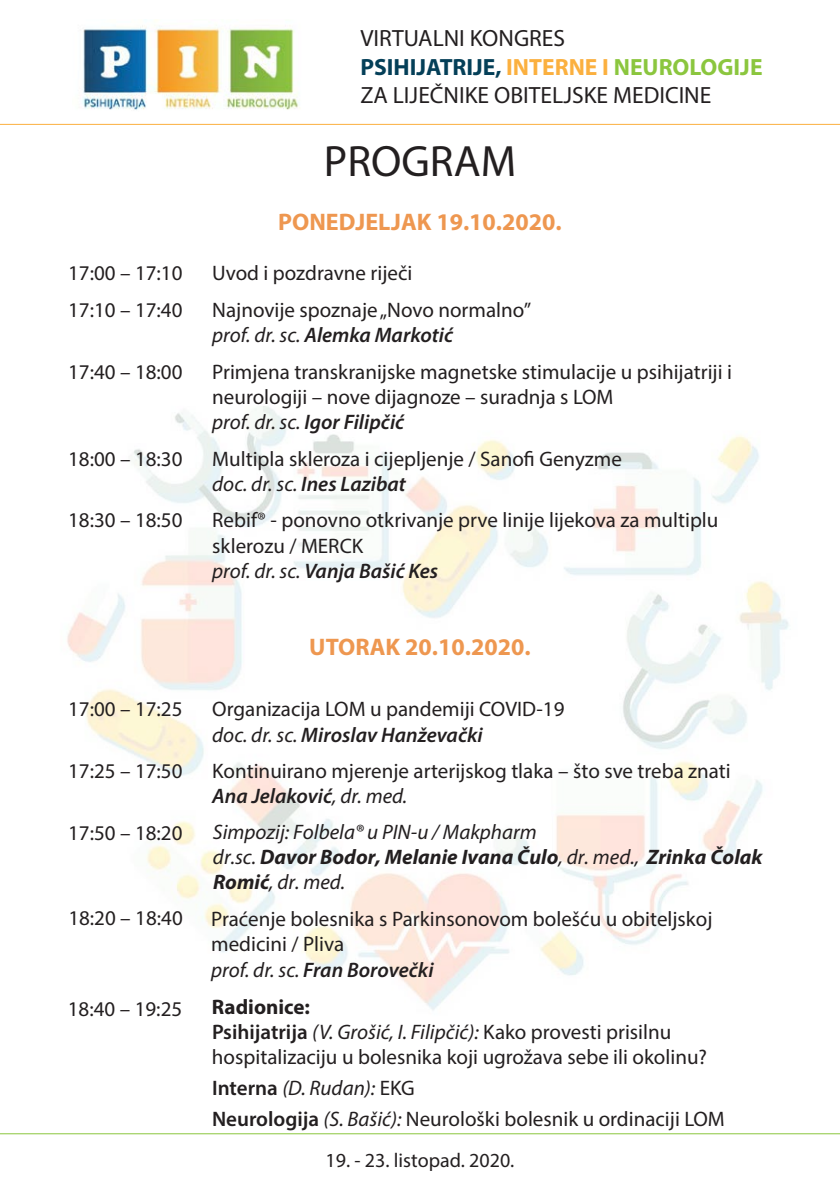
<style>
.page{position:relative;width:840px;height:1191px;background:#fff}
.page>*{position:absolute;margin:0;border:0;box-sizing:border-box;transform-origin:0 0}
.t1{font:44px "Myriad Pro";color:#231f20}
.t2{font:700 24px "Myriad Pro";color:#ee9750}
.t3{font:23.6px/28.2px "Myriad Pro";color:#231f20}
.t4{font:21px/25.2px "Myriad Pro";color:#231f20}
.t5{font:italic 21px/25.2px "Myriad Pro";color:#231f20}
.t6{font:20px "Myriad Pro";color:#231f20}
.s1{font-weight:700;color:#043f58}
.s2{font-weight:700;color:#fbb03f}
.s3{font-weight:700;color:#8bc63e}
.s4{font-style:italic}
.s5{font-weight:600;font-style:italic}
.s6{font-weight:700}
.s7{font-weight:600}
</style>
<div class="page">
<img style="left:0;top:406px;width:839px;height:729px">
<img style="left:82px;top:20px;width:218px;height:90px">
<hr style="left:0;top:124px;width:839px;height:1px;background:#fbb03f">
<hr style="left:0;top:1133px;width:839px;height:1px;background:#8bc63e">
<p class="t3" style="left:360px;top:24px;width:403px">VIRTUALNI KONGRES<br><span class="s1">PSIHIJATRIJE,</span> <span class="s2">INTERNE I</span> <span class="s3">NEUROLOGIJE<br></span>ZA LIJEČNIKE OBITELJSKE MEDICINE</p>
<h1 class="t1" style="left:324px;top:134px;width:193px">PROGRAM</h1>
<p class="t2" style="left:278px;top:206px;width:285px">PONEDJELJAK 19.10.2020.</p>
<p class="t4" style="left:68px;top:260px;width:116px">17:00 – 17:10</p>
<p class="t4" style="left:212px;top:260px;width:201px">Uvod i pozdravne riječi</p>
<p class="t4" style="left:68px;top:297px;width:116px">17:10 – 17:40</p>
<p class="t4" style="left:212px;top:297px;width:320px">Najnovije spoznaje „Novo normalno” <span class="s4">prof. dr. sc.</span> <span class="s5">Alemka Markotić</span></p>
<p class="t4" style="left:68px;top:359px;width:116px">17:40 – 18:00</p>
<p class="t4" style="left:212px;top:359px;width:521px">Primjena transkranijske magnetske stimulacije u psihijatriji i neurologiji – nove dijagnoze – suradnja s LOM<br><span class="s4">prof. dr. sc.</span> <span class="s5">Igor Filipčić</span></p>
<p class="t4" style="left:68px;top:446px;width:116px">18:00 – 18:30</p>
<p class="t4" style="left:212px;top:446px;width:411px">Multipla skleroza i cijepljenje / Sanofi Genyzme <span class="s4">doc. dr. sc.</span> <span class="s5">Ines Lazibat</span></p>
<p class="t4" style="left:68px;top:507px;width:116px">18:30 – 18:50</p>
<p class="t4" style="left:212px;top:507px;width:507px">Rebif® - ponovno otkrivanje prve linije lijekova za multiplu sklerozu / MERCK<br><span class="s4">prof. dr. sc.</span> <span class="s5">Vanja Bašić Kes</span></p>
<p class="t2" style="left:309px;top:631px;width:223px">UTORAK 20.10.2020.</p>
<p class="t4" style="left:68px;top:696px;width:116px">17:00 – 17:25</p>
<p class="t4" style="left:212px;top:696px;width:353px">Organizacija LOM u pandemiji COVID-19 <span class="s4">doc. dr. sc.</span> <span class="s5">Miroslav Hanževački</span></p>
<p class="t4" style="left:68px;top:758px;width:116px">17:25 – 17:50</p>
<p class="t4" style="left:212px;top:758px;width:520px">Kontinuirano mjerenje arterijskog tlaka – što sve treba znati<br><span class="s5">Ana Jelaković</span><span class="s4">, dr. med.</span></p>
<p class="t4" style="left:68px;top:820px;width:116px">17:50 – 18:20</p>
<p class="t5" style="left:213px;top:819px;width:551px">Simpozij: Folbela® u PIN-u / Makpharm<br>dr.sc. <span class="s6">Davor Bodor, Melanie Ivana Čulo</span>, dr. med., <span class="s6">Zrinka Čolak<br>Romić</span>, dr. med.</p>
<p class="t4" style="left:211px;top:906px;width:502px">Praćenje bolesnika s Parkinsonovom bolešću u obiteljskoj medicini / Pliva<br><span class="s4">prof. dr. sc.</span> <span class="s5">Fran Borovečki</span></p>
<p class="t4" style="left:68px;top:995px;width:116px">18:40 – 19:25</p>
<p class="t4" style="left:212px;top:993px;width:496px"><span class="s6">Radionice:<br></span><span class="s7">Psihijatrija</span> <span class="s4">(V. Grošić, I. Filipčić):</span> Kako provesti prisilnu hospitalizaciju u bolesnika koji ugrožava sebe ili okolinu?</p>
<p class="t4" style="left:212px;top:1072px;width:514px;line-height:30.8px"><span class="s7">Interna</span> <span class="s4">(D. Rudan):</span> EKG<br><span class="s7">Neurologija</span> <span class="s4">(S. Bašić):</span> Neurološki bolesnik u ordinaciji LOM</p>
<p class="t6" style="left:325px;top:1148px;width:190px">19. - 23. listopad. 2020.</p>
</div>
